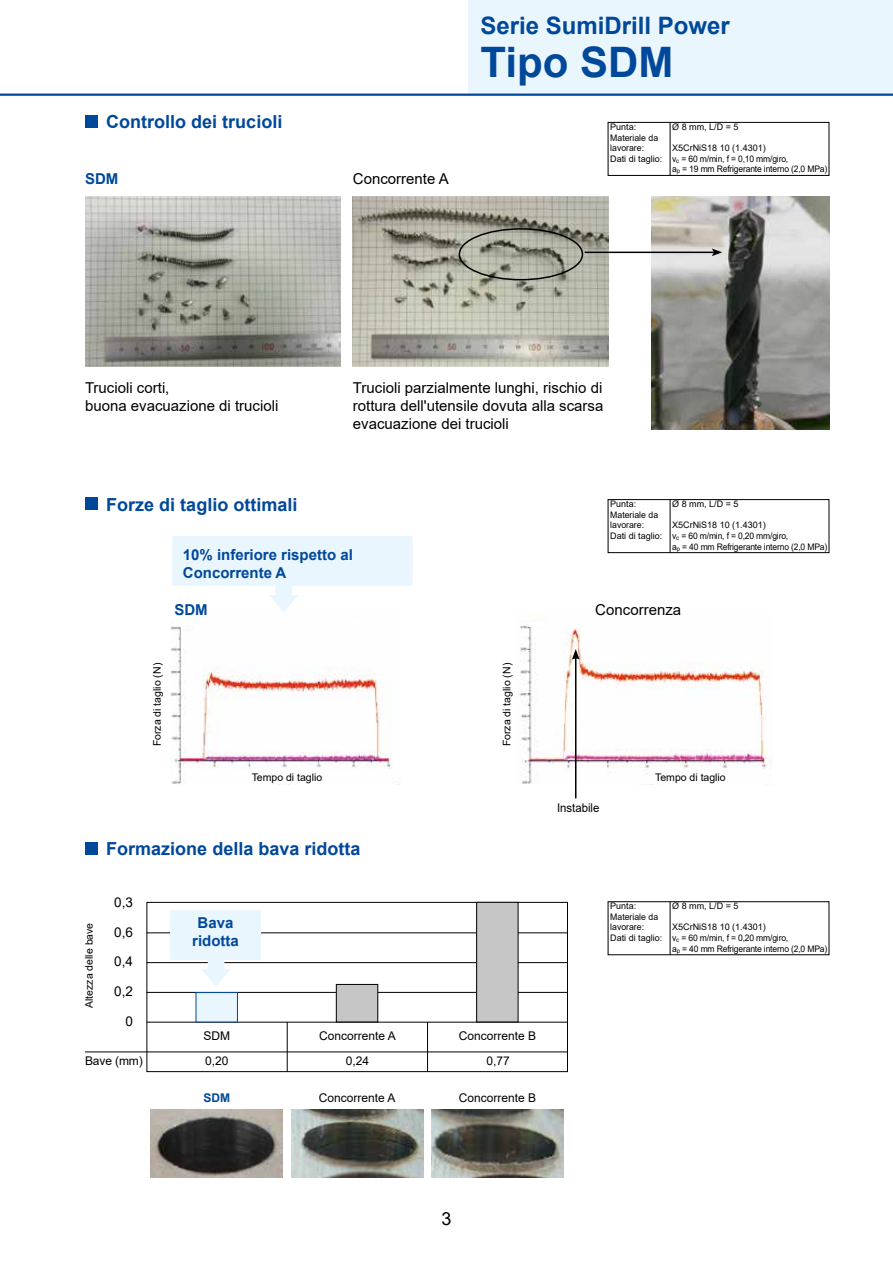
<style>
.page{position:relative;width:893px;height:1263px;background:#fff}
.page>*{position:absolute;margin:0;border:0;box-sizing:border-box;transform-origin:0 0}
.t1{font:700 42px "Arial";color:#00489a}
.t2{font:700 24px "Arial";color:#00489a}
.t3{font:700 18px "Arial";color:#00489a}
.t4{font:18px "Arial";color:#000}
.t5{font:15px/18px "Arial";color:#000}
.t6{font:700 15px/18px "Arial";color:#00489a;text-align:center}
.t7{font:13.5px "Arial";color:#000}
.t8{font:12px "Arial";color:#000}
.t9{font:12px "Arial";color:#000;scale:.95 1}
.t10{font:700 12px "Arial";color:#00489a}
.t11{font:10.5px "Arial";color:#000}
.t12{font:9px/10.5px "Arial";color:#000}
.t13{font:9px "Arial";letter-spacing:-.02em;color:#000;scale:.95 1}
</style>
<div class="page">
<div style="left:468px;top:0;width:425px;height:94px;background:#eaf6fe"></div>
<hr style="left:0;top:94px;width:893px;height:2px;background:#00489a">
<div style="left:147px;top:902px;width:421px;height:170px;border:1px solid #000"></div>
<hr style="left:147px;top:932px;width:421px;height:1px;background:#000">
<hr style="left:147px;top:962px;width:421px;height:1px;background:#000">
<hr style="left:147px;top:992px;width:421px;height:1px;background:#000">
<hr style="left:147px;top:1022px;width:421px;height:1px;background:#000">
<hr style="left:85px;top:1052px;width:483px;height:1px;background:#000">
<img style="left:151px;top:1110px;width:132px;height:68px">
<img style="left:291px;top:1110px;width:132px;height:68px">
<img style="left:432px;top:1110px;width:131px;height:68px">
<img style="left:85px;top:197px;width:255px;height:170px">
<img style="left:353px;top:197px;width:255px;height:170px">
<img style="left:651px;top:197px;width:179px;height:233px">
<div style="left:196px;top:992px;width:42px;height:30px;background:#eaf6fe;border:1px solid #00489a"></div>
<div style="left:336px;top:984px;width:42px;height:38px;background:#c6c6c6"></div>
<div style="left:336px;top:984px;width:42px;height:38px;border:1px solid #000"></div>
<div style="left:477px;top:902px;width:41px;height:120px;background:#c6c6c6"></div>
<div style="left:476px;top:902px;width:42px;height:120px;border:1px solid #000"></div>
<div style="left:459px;top:228px;width:124px;height:52px;border:2px solid #000;border-radius:50%"></div>
<hr style="left:585px;top:252px;width:129px;height:1px;background:#000">
<svg style="left:712px;top:248px;width:10px;height:8px"></svg>
<img style="left:170px;top:626px;width:222px;height:158px">
<svg style="left:170px;top:910px;width:91px;height:76px"></svg>
<img style="left:519px;top:621px;width:253px;height:163px">
<hr style="left:529px;top:623px;width:17px;height:4px;background:#fff">
<hr style="left:575px;top:657px;width:1px;height:141px;background:#000">
<svg style="left:572px;top:649px;width:8px;height:10px"></svg>
<svg style="left:172px;top:536px;width:241px;height:76px"></svg>
<div style="left:608px;top:122px;width:221px;height:54px;border:1px solid #000"></div>
<hr style="left:670px;top:122px;width:1px;height:54px;background:#000">
<div style="left:85px;top:115px;width:13px;height:13px;background:#00489a"></div>
<div style="left:85px;top:497px;width:13px;height:13px;background:#00489a"></div>
<div style="left:85px;top:842px;width:13px;height:13px;background:#00489a"></div>
<div style="left:608px;top:499px;width:221px;height:54px;border:1px solid #000"></div>
<hr style="left:670px;top:500px;width:1px;height:53px;background:#000">
<div style="left:608px;top:901px;width:221px;height:54px;border:1px solid #000"></div>
<hr style="left:670px;top:902px;width:1px;height:53px;background:#000">
<hr style="left:287px;top:1022px;width:1px;height:50px;background:#000">
<hr style="left:427px;top:1022px;width:1px;height:50px;background:#000">
<h3 class="t3" style="left:106px;top:109px;width:178px">Controllo dei trucioli</h3>
<h3 class="t6" style="left:85px;top:170px;width:35px">SDM</h3>
<h3 class="t5" style="left:353px;top:170px;width:97px">Concorrente A</h3>
<h2 class="t2" style="left:480px;top:9px;width:251px">Serie SumiDrill Power</h2>
<h1 class="t1" style="left:480px;top:33px;width:194px">Tipo SDM</h1>
<p class="t12" style="left:610px;top:121px;width:28px">Punta:</p>
<p class="t12" style="left:672px;top:121px;width:68px">Ø 8 mm, L/D = 5</p>
<p class="t12" style="left:610px;top:132px;width:50px">Materiale da lavorare:</p>
<p class="t12" style="left:672px;top:143px;width:95px">X5CrNiS18 10 (1.4301)</p>
<p class="t12" style="left:610px;top:153px;width:180px">Dati di taglio: v<sub>c</sub> = 60 m/min, f = 0,10 mm/giro,</p>
<p class="t13" style="left:672px;top:163px;width:165px">a<sub>p</sub> = 19 mm Refrigerante interno (2,0 MPa)</p>
<h3 class="t5" style="left:85px;top:378px;width:195px">Trucioli corti,<br>buona evacuazione di trucioli</h3>
<h3 class="t5" style="left:353px;top:378px;width:252px;text-align:justify">Trucioli parzialmente lunghi, rischio di rottura dell'utensile dovuta alla scarsa evacuazione dei trucioli</h3>
<h3 class="t3" style="left:106px;top:492px;width:193px">Forze di taglio ottimali</h3>
<h3 class="t6" style="left:183px;top:546px;width:172px;text-align:left">10% inferiore rispetto al<br>Concorrente A</h3>
<p class="t12" style="left:610px;top:498px;width:28px">Punta:</p>
<p class="t12" style="left:672px;top:498px;width:68px">Ø 8 mm, L/D = 5</p>
<p class="t12" style="left:610px;top:509px;width:50px">Materiale da lavorare:</p>
<p class="t12" style="left:672px;top:520px;width:95px">X5CrNiS18 10 (1.4301)</p>
<p class="t12" style="left:610px;top:531px;width:180px">Dati di taglio: v<sub>c</sub> = 60 m/min, f = 0,20 mm/giro,</p>
<p class="t13" style="left:672px;top:540px;width:165px">a<sub>p</sub> = 40 mm Refrigerante interno (2,0 MPa)</p>
<h3 class="t6" style="left:174px;top:601px;width:35px">SDM</h3>
<h3 class="t5" style="left:595px;top:600px;width:87px">Concorrenza</h3>
<p class="t11" style="left:150px;top:746px;width:85px;rotate:-90deg">Forza di taglio (N)</p>
<p class="t11" style="left:500px;top:746px;width:85px;rotate:-90deg">Forza di taglio (N)</p>
<p class="t11" style="left:252px;top:770px;width:72px">Tempo di taglio</p>
<p class="t11" style="left:655px;top:770px;width:72px">Tempo di taglio</p>
<h3 class="t3" style="left:106px;top:836px;width:256px">Formazione della bava ridotta</h3>
<p class="t11" style="left:82px;top:1008px;width:87px;rotate:-90deg">Altezza delle bave</p>
<h3 class="t7" style="left:114px;top:893px;width:20px">0,3</h3>
<h3 class="t7" style="left:114px;top:923px;width:20px">0,6</h3>
<h3 class="t7" style="left:114px;top:952px;width:20px">0,4</h3>
<h3 class="t7" style="left:114px;top:982px;width:20px">0,2</h3>
<h3 class="t7" style="left:126px;top:1012px;width:9px">0</h3>
<h3 class="t8" style="left:85px;top:1053px;width:59px">Bave (mm)</h3>
<h3 class="t6" style="left:192px;top:914px;width:48px">Bava ridotta</h3>
<h3 class="t8" style="left:204px;top:1028px;width:28px">SDM</h3>
<h3 class="t8" style="left:319px;top:1028px;width:78px">Concorrente A</h3>
<h3 class="t8" style="left:459px;top:1028px;width:79px">Concorrente B</h3>
<h3 class="t8" style="left:205px;top:1052px;width:25px">0,20</h3>
<h3 class="t8" style="left:346px;top:1052px;width:25px">0,24</h3>
<h3 class="t8" style="left:486px;top:1052px;width:25px">0,77</h3>
<h3 class="t10" style="left:204px;top:1089px;width:28px">SDM</h3>
<h3 class="t8" style="left:319px;top:1089px;width:78px">Concorrente A</h3>
<h3 class="t8" style="left:459px;top:1089px;width:79px">Concorrente B</h3>
<h3 class="t9" style="left:557px;top:800px;width:46px">Instabile</h3>
<p class="t12" style="left:610px;top:901px;width:28px">Punta:</p>
<p class="t12" style="left:672px;top:901px;width:68px">Ø 8 mm, L/D = 5</p>
<p class="t12" style="left:610px;top:911px;width:50px">Materiale da lavorare:</p>
<p class="t12" style="left:672px;top:922px;width:95px">X5CrNiS18 10 (1.4301)</p>
<p class="t12" style="left:610px;top:933px;width:180px">Dati di taglio: v<sub>c</sub> = 60 m/min, f = 0,20 mm/giro,</p>
<p class="t13" style="left:672px;top:942px;width:165px">a<sub>p</sub> = 40 mm Refrigerante interno (2,0 MPa)</p>
<h3 class="t4" style="left:441px;top:1206px;width:12px">3</h3>
</div>
